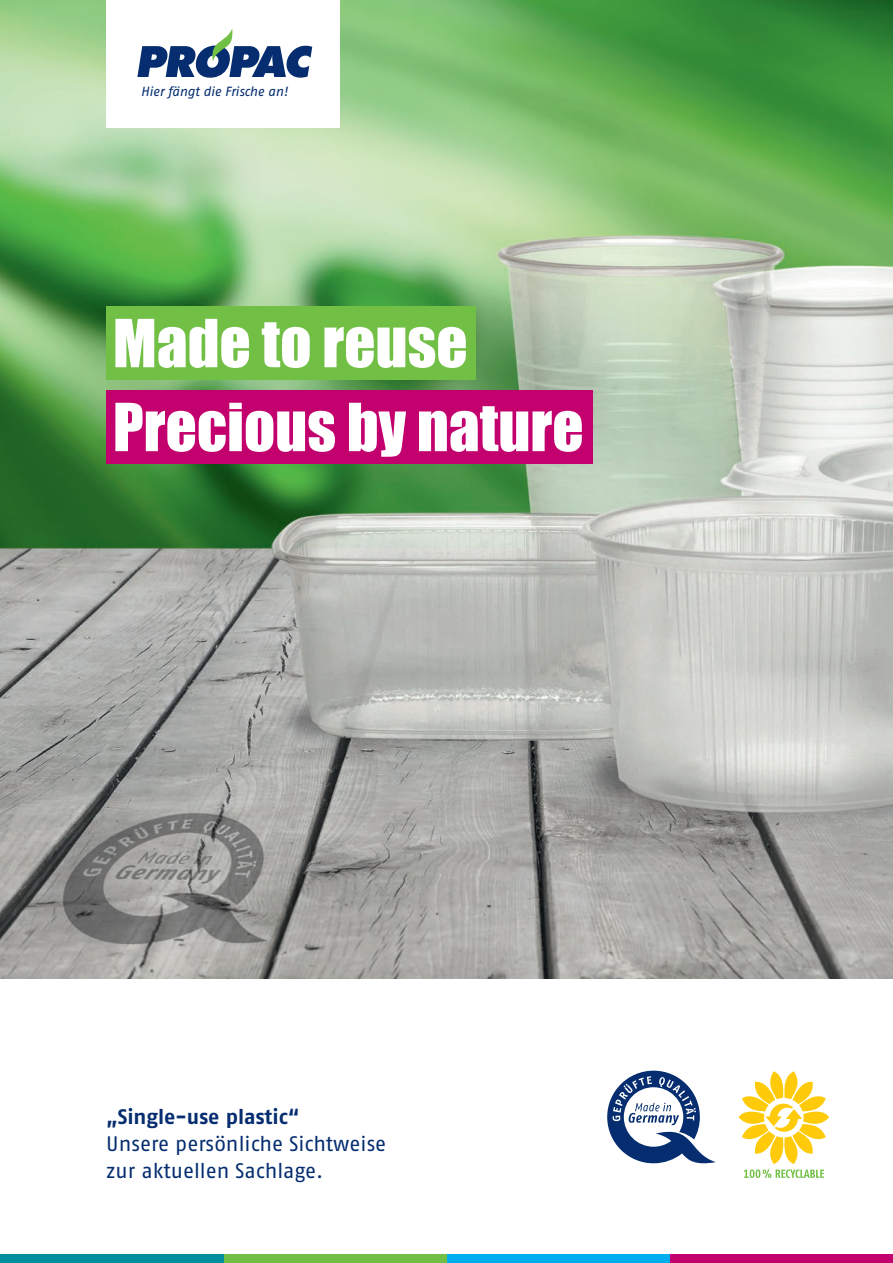
<style>
.page{position:relative;width:893px;height:1263px;background:#fff}
.page>*{position:absolute;margin:0;border:0;box-sizing:border-box;transform-origin:0 0}
.t1{font:61.2px "Impact";color:#fff}
.t2{font:21px/27px "Fago No Regular LF";color:#052d6f}
.t3{font:21px "Fago No Bold Lf";color:#052d6f}
.t4{font:italic 13.35px "Fago No";letter-spacing:-.01em;color:#052d6f}
</style>
<div class="page">
<img style="left:0;top:0;width:893px;height:978px">
<div style="left:106px;top:0;width:234px;height:128px;background:#fff"></div>
<svg style="left:137px;top:29px;width:175px;height:49px"></svg>
<div style="left:670px;top:1254px;width:223px;height:9px;background:#c3016e"></div>
<div style="left:446px;top:1254px;width:224px;height:9px;background:#00aeef"></div>
<div style="left:223px;top:1254px;width:223px;height:9px;background:#71bf44"></div>
<div style="left:0;top:1254px;width:223px;height:9px;background:#008f9e"></div>
<div style="left:106px;top:390px;width:486px;height:73px;background:#c3016e"></div>
<div style="left:106px;top:306px;width:369px;height:74px;background:#71bf44"></div>
<svg style="left:738px;top:1071px;width:91px;height:107px"></svg>
<svg style="left:607px;top:1071px;width:109px;height:93px"></svg>
<p class="t4" style="left:141px;top:83px;width:148px">Hier fängt die Frische an!</p>
<h1 class="t1" style="left:113px;top:296px;width:356px">Made to reuse</h1>
<h1 class="t1" style="left:113px;top:380px;width:472px">Precious by nature</h1>
<p class="t3" style="left:106px;top:1104px;width:195px">„Single-use plastic“</p>
<p class="t2" style="left:106px;top:1129px;width:281px">Unsere persönliche Sichtweise zur aktuellen Sachlage.</p>
</div>
